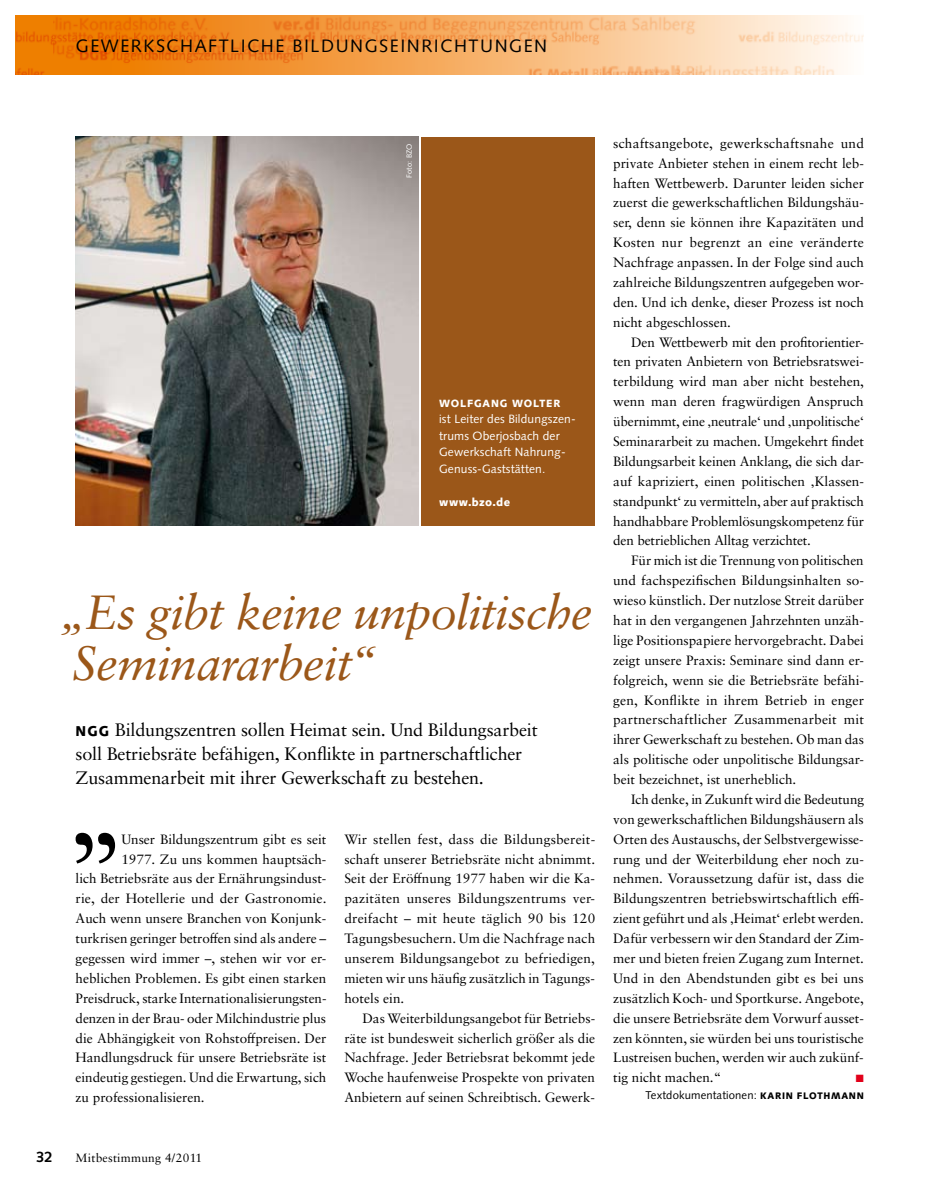
<style>
.page{position:relative;width:936px;height:1191px;background:#fff}
.page>*{position:absolute;margin:0;border:0;box-sizing:border-box;transform-origin:0 0}
.t1{font:italic 48px/51px "Sabon LT Pro";letter-spacing:-.015em;color:#9b5719}
.t2{font:18px/24px "Sabon LT Pro";letter-spacing:-.01em;color:#000}
.t3{font:18px "Syntax LT Pro";letter-spacing:.085em;color:#000}
.t4{font:700 15px "Syntax LT Pro";color:#000}
.t5{font:13.5px/19.8px "Sabon LT Pro";color:#000;text-align:justify}
.t6{font:12px/16.5px "Syntax LT Pro";letter-spacing:.01em;color:#fff}
.t7{font:12px "Sabon LT Pro";letter-spacing:.02em;color:#000}
.t8{font:11.25px "Syntax LT Pro";letter-spacing:.01em;color:#000}
.t9{font:900 11.25px "Syntax LT Pro";color:#fff}
.t10{font:900 10.5px "Syntax LT Pro";letter-spacing:.08em;color:#fff}
.t11{font:10.5px "Zapf Dingbats Std";color:#e2001a}
.t12{font:7.5px "Syntax LT Pro";letter-spacing:.03em;color:#fff}
.s1{font-family:"Syntax LT Pro";font-weight:900;font-size:14.25px}
.s2{font-weight:900;font-size:9.45px}
</style>
<div class="page">
<img style="left:76px;top:137px;width:342px;height:388px">
<div style="left:421px;top:137px;width:174px;height:388px;background:#9b5719"></div>
<svg style="left:76px;top:832px;width:39px;height:31px"></svg>
<img style="left:15px;top:15px;width:829px;height:60px">
<img style="left:53px;top:15px;width:810px;height:59px">
<h2 class="t3" style="left:76px;top:35px;width:473px">Gewerkschaftliche Bi ldu ngsei nrichtu ng en</h2>
<p class="t12" style="left:405px;top:178px;width:36px;rotate:-90deg">Foto: BZO</p>
<p class="t10" style="left:439px;top:397px;width:123px">WOLFGANG WOLTER</p>
<p class="t6" style="left:439px;top:411px;width:138px">ist Leiter des Bildungszen&shy;trums Oberjosbach der<br>Gewerkschaft N ahrung-<br>Genuss-Gaststätten.</p>
<p class="t9" style="left:439px;top:495px;width:72px">WWW.BZO.DE</p>
<h1 class="t1" style="left:59px;top:585px;width:535px">„Es gibt keine unpolitische<br>Seminararbeit“</h1>
<h2 class="t2" style="left:76px;top:717px;width:463px"><span class="s1">N GG</span> Bildungszentren sollen Heimat sein. Und Bildungsarbeit soll Betriebsräte befähigen, Konflikte in partnerschaftlicher<br>Zusammenarbeit mit ihrer Gewerkschaft zu bestehen.</h2>
<p class="t5" style="left:121px;top:828px;width:206px">Unser Bildungszentrum gibt es seit</p>
<p class="t5" style="left:121px;top:848px;width:206px">1977. Zu uns kommen hauptsäch-</p>
<p class="t5" style="left:76px;top:868px;width:252px">lich Betriebsräte aus der Ernährungsindust-</p>
<p class="t5" style="left:76px;top:888px;width:252px">rie, der Hotellerie und der Gastronomie.</p>
<p class="t5" style="left:76px;top:908px;width:252px">Auch wenn unsere Branchen von Konjunk-</p>
<p class="t5" style="left:76px;top:928px;width:252px">turkrisen geringer betroffen sind als andere –</p>
<p class="t5" style="left:76px;top:948px;width:252px">gegessen wird immer –, stehen wir vor er-</p>
<p class="t5" style="left:76px;top:968px;width:252px">heblichen Problemen. Es gibt einen starken</p>
<p class="t5" style="left:76px;top:987px;width:252px">Preisdruck, starke Internationalisierungsten-</p>
<p class="t5" style="left:76px;top:1007px;width:252px">denzen in der Brau- oder Milchindustrie plus</p>
<p class="t5" style="left:76px;top:1027px;width:252px">die Abhängigkeit von Rohstoffpreisen. Der</p>
<p class="t5" style="left:76px;top:1047px;width:252px">Handlungsdruck für unsere Betriebsräte ist</p>
<p class="t5" style="left:76px;top:1067px;width:252px">eindeutig gestiegen. Und die Erwartung, sich</p>
<p class="t5" style="left:76px;top:1087px;width:131px">zu professionalisieren.</p>
<p class="t5" style="left:344px;top:828px;width:252px">Wir stellen fest, dass die Bildungsbereit&shy;schaft unserer Betriebsräte nicht abnimmt.<br>Seit der Eröffnung 1977 haben wir die Ka&shy;pazitäten unseres Bildungszentrums ver&shy;dreifacht – mit heute täglich 90 bis 120<br>Tagungsbesuchern. Um die Nachfrage nach unserem Bildungsangebot zu befriedigen, mieten wir uns häufig zusätzlich in Tagungs&shy;hotels ein.</p>
<p class="t5" style="left:344px;top:1007px;width:252px;text-indent:18px">Das Weiterbildungsangebot für Betriebs&shy;räte ist bundesweit sicherlich größer als die Nachfrage. Jeder Betriebsrat bekommt jede Woche haufenweise Prospekte von privaten Anbietern auf seinen Schreibtisch. Gewerk-</p>
<p class="t4" style="left:36px;top:1147px;width:18px">32</p>
<p class="t7" style="left:76px;top:1150px;width:128px">Mitbestimmung 4/2011</p>
<p class="t5" style="left:613px;top:133px;width:252px">schaftsangebote, gewerkschaftsnahe und private Anbieter stehen in einem recht leb&shy;haften Wettbewerb. Darunter leiden sicher zuerst die gewerkschaftlichen Bildungshäu&shy;ser, denn sie können ihre Kapazitäten und Kosten nur begrenzt an eine veränderte Nachfrage anpassen. In der Folge sind auch zahlreiche Bildungszentren aufgegeben wor&shy;den. Und ich denke, dieser Prozess ist noch nicht abgeschlossen.</p>
<p class="t5" style="left:613px;top:331px;width:252px;text-indent:18px">Den Wettbewerb mit den profitorientier&shy;ten privaten Anbietern von Betriebsratswei&shy;terbildung wird man aber nicht bestehen, wenn man deren fragwürdigen Anspruch übernimmt, eine ‚neutrale‘ und ‚unpolitische‘ Seminararbeit zu machen. Umgekehrt findet Bildungsarbeit keinen Anklang, die sich dar&shy;auf kapriziert, einen politischen ‚Klassen&shy;standpunkt‘ zu vermitteln, aber auf praktisch handhabbare Problemlösungskompetenz für den betrieblichen Alltag verzichtet.</p>
<p class="t5" style="left:613px;top:550px;width:252px;text-indent:18px">Für mich ist die Trennung von politischen und fachspezifischen Bildungsinhalten so&shy;wieso künstlich. Der nutzlose Streit darüber hat in den vergangenen Jahrzehnten unzäh&shy;lige Positionspapiere hervorgebracht. Dabei zeigt unsere Praxis: Seminare sind dann er&shy;folgreich, wenn sie die Betriebsräte befähi&shy;gen, Konflikte in ihrem Betrieb in enger partnerschaftlicher Zusammenarbeit mit ihrer Gewerkschaft zu bestehen. Ob man das als politische oder unpolitische Bildungsar&shy;beit bezeichnet, ist unerheblich.</p>
<p class="t5" style="left:613px;top:789px;width:252px;text-indent:18px">Ich denke, in Zukunft wird die Bedeutung von gewerkschaftlichen Bildungshäusern als Orten des Austauschs, der Selbstvergewisse&shy;rung und der Weiterbildung eher noch zu&shy;nehmen. Voraussetzung dafür ist, dass die Bildungszentren betriebswirtschaftlich effi&shy;zient geführt und als ‚Heimat‘ erlebt werden.<br>Dafür verbessern wir den Standard der Zim&shy;mer und bieten freien Zugang zum Internet.<br>Und in den Abendstunden gibt es bei uns zusätzlich Koch- und Sportkurse. Angebote, die unsere Betriebsräte dem Vorwurf ausset&shy;zen könnten, sie würden bei uns touristische Lustreisen buchen, werden wir auch zukünf&shy;tig nicht machen.“</p>
<p class="t11" style="left:855px;top:1073px;width:9px">■</p>
<p class="t8" style="left:645px;top:1088px;width:220px">Textdokumentationen: <span class="s2">KA RIN F LOTHMA NN</span></p>
</div>
